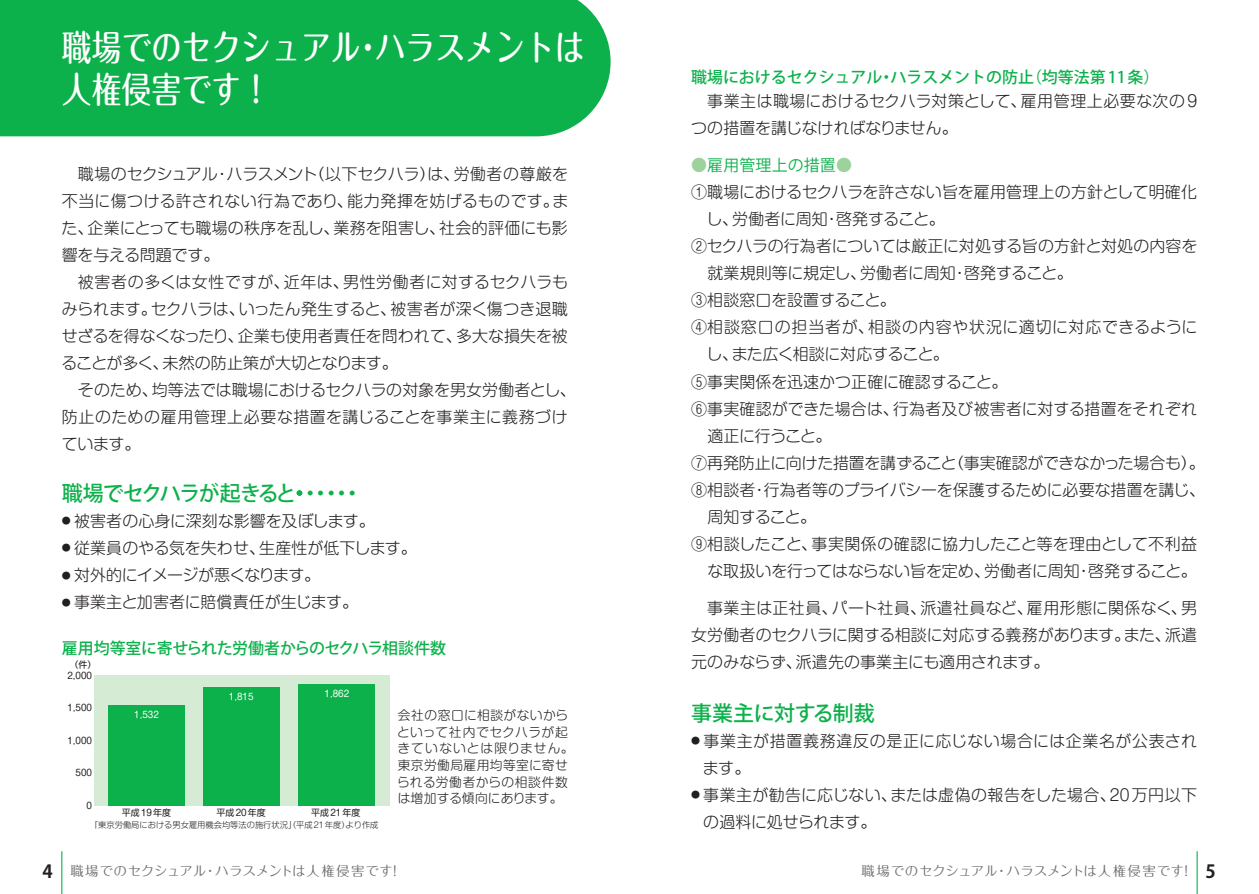
<style>
.page{position:relative;width:1259px;height:894px;background:#fff}
.page>*{position:absolute;margin:0;border:0;box-sizing:border-box;transform-origin:0 0}
.t1{font:36px/42px "Maru Fo Pro Medium 90 pv RKSJ H";color:#fff;scale:.83 1}
.t2{font:21px "Koz Go Pro Medium 90 pv RKSJ H";letter-spacing:-.07em;color:#0cb14b}
.t3{font:21px "Koz Go Pro Medium 90 pv RKSJ H";letter-spacing:-.02em;color:#0cb14b}
.t4{font:15.9px/27px "Shin M Go Pro Light 90 pv RKSJ H";letter-spacing:.005em;color:#231f20}
.t5{font:15.9px "Shin M Go Pro Light 90 pv RKSJ H";letter-spacing:-.02em;color:#231f20}
.t6{font:15.9px/27px "Shin M Go Pro Light 90 pv RKSJ H";letter-spacing:.04em;color:#231f20}
.t7{font:15.9px "Koz Go Pro Medium 90 pv RKSJ H";color:#0cb14b}
.t8{font:15.9px "Shin M Go Pro Light 90 pv RKSJ H";letter-spacing:.055em;color:#231f20}
.t9{font:15.9px "Koz Go Pro Medium 90 pv RKSJ H";letter-spacing:-.02em;color:#0cb14b}
.t10{font:15.9px "Shin M Go Pro Light 90 pv RKSJ H";letter-spacing:-.04em;color:#231f20}
.t11{font:15.9px "Koz Go Pro Regular 90 pv RKSJ H";letter-spacing:.01em;color:#0cb14b}
.t12{font:15.9px "Shin M Go Pro Light 90 pv RKSJ H";letter-spacing:-.025em;color:#231f20}
.t13{font:13.5px "Maru Fo Pro Regular 90 pv RKSJ H";letter-spacing:.02em;color:#6d6e70}
.t14{font:12.75px/16.5px "Shin M Go Pro Light 90 pv RKSJ H";letter-spacing:.035em;color:#231f20}
.t15{font:9px "Shin M Go Pro Regular 90 pv RKSJ H";color:#231f20}
.t16{font:9px "Shin M Go Pro Regular 90 pv RKSJ H";color:#fff}
.t17{font:8.25px "Shin M Go Pro Light 90 pv RKSJ H";color:#231f20}
.s1{color:#9dd29c}
.s2{font-family:"Koz Go Pro Bold 90 pv RKSJ H";font-size:18px;color:#231f20}
</style>
<div class="page">
<div style="left:0;top:0;width:611px;height:136px;background:#0cb14b"></div>
<div style="left:94px;top:675px;width:295px;height:130px;background:#d6ebd4"></div>
<div style="left:108px;top:705px;width:77px;height:100px;background:#0cb14b"></div>
<div style="left:203px;top:687px;width:76px;height:118px;background:#0cb14b"></div>
<div style="left:299px;top:684px;width:76px;height:121px;background:#0cb14b"></div>
<hr style="left:1197px;top:851px;width:1px;height:42px;background:#0cb14b">
<hr style="left:61px;top:851px;width:1px;height:42px;background:#0cb14b">
<h1 class="t1" style="left:62px;top:31px;width:631px">職場でのセクシュアル・ハラスメントは人権侵害です！</h1>
<p class="t4" style="left:61px;top:163px;width:516px">　職場のセクシュアル・ハラスメント（以下セクハラ）は、労働者の尊厳を不当に傷つける許されない行為であり、能力発揮を妨げるものです。また、企業にとっても職場の秩序を乱し、業務を阻害し、社会的評価にも影響を与える問題です。<br>　被害者の多くは女性ですが、近年は、男性労働者に対するセクハラもみられます。セクハラは、いったん発生すると、被害者が深く傷つき退職せざるを得なくなったり、企業も使用者責任を問われて、多大な損失を被ることが多く、未然の防止策が大切となります。<br>　そのため、均等法では職場におけるセクハラの対象を男女労働者とし、防止のための雇用管理上必要な措置を講じることを事業主に義務づけています。</p>
<h2 class="t2" style="left:62px;top:485px;width:302px">職場でセクハラが起きると・・・・・・</h2>
<p class="t4" style="left:62px;top:509px;width:314px"><sup>●</sup> 被害者の心身に深刻な影響を及ぼします。</p>
<p class="t4" style="left:62px;top:536px;width:356px"><sup>●</sup> 従業員のやる気を失わせ、生産性が低下します。</p>
<p class="t10" style="left:62px;top:569px;width:260px"><sup>●</sup> 対外的にイメージが悪くなります。</p>
<p class="t4" style="left:62px;top:590px;width:298px"><sup>●</sup> 事業主と加害者に賠償責任が生じます。</p>
<p class="t9" style="left:62px;top:642px;width:386px">雇用均等室に寄せられた労働者からのセクハラ相談件数</p>
<p class="t15" style="left:69px;top:660px;width:29px">（件）</p>
<p class="t15" style="left:67px;top:671px;width:26px">2,000</p>
<p class="t7" style="left:691px;top:70px;width:470px">職場におけるセクシュアル・ハラスメントの防止（均等法第 11条）</p>
<p class="t4" style="left:691px;top:89px;width:507px">　事業主は職場におけるセクハラ対策として、雇用管理上必要な次の9つの措置を講じなければなりません。</p>
<p class="t11" style="left:691px;top:159px;width:162px"><span class="s1">●</span>雇用管理上の措置<span class="s1">●</span></p>
<p class="t4" style="left:691px;top:181px;width:507px">①職場におけるセクハラを許さない旨を雇用管理上の方針として明確化</p>
<p class="t4" style="left:707px;top:208px;width:240px">し、労働者に周知・啓発すること。</p>
<p class="t4" style="left:691px;top:235px;width:508px">②セクハラの行為者については厳正に対処する旨の方針と対処の内容を</p>
<p class="t4" style="left:707px;top:262px;width:367px">就業規則等に規定し、労働者に周知・啓発すること。</p>
<p class="t4" style="left:691px;top:289px;width:206px">③相談窓口を設置すること。</p>
<p class="t8" style="left:691px;top:321px;width:508px">④相談窓口の担当者が、相談の内容や状況に適切に対応できるように</p>
<p class="t5" style="left:707px;top:348px;width:244px">し、また広く相談に対応すること。</p>
<p class="t4" style="left:691px;top:370px;width:318px">⑤事実関係を迅速かつ正確に確認すること。</p>
<p class="t4" style="left:691px;top:397px;width:507px">⑥事実確認ができた場合は、行為者及び被害者に対する措置をそれぞれ</p>
<p class="t12" style="left:707px;top:429px;width:125px">適正に行うこと。</p>
<p class="t5" style="left:691px;top:456px;width:515px">⑦再発防止に向けた措置を講ずること（事実確認ができなかった場合も）。</p>
<p class="t4" style="left:691px;top:478px;width:515px">⑧相談者・行為者等のプライバシーを保護するために必要な措置を講じ、</p>
<p class="t4" style="left:707px;top:505px;width:110px">周知すること。</p>
<p class="t4" style="left:691px;top:532px;width:507px">⑨相談したこと、事実関係の確認に協力したこと等を理由として不利益</p>
<p class="t4" style="left:707px;top:559px;width:491px">な取扱いを行ってはならない旨を定め、労働者に周知・啓発すること。</p>
<p class="t4" style="left:691px;top:596px;width:507px;text-align:justify">　事業主は正社員、パート社員、派遣社員など、雇用形態に関係なく、男女労働者のセクハラに関する相談に対応する義務があります。また、派遣元のみならず、派遣先の事業主にも適用されます。</p>
<p class="t16" style="left:229px;top:692px;width:26px">1,815</p>
<p class="t16" style="left:325px;top:689px;width:26px">1,862</p>
<h2 class="t3" style="left:691px;top:704px;width:185px">事業主に対する制裁</h2>
<p class="t15" style="left:67px;top:704px;width:26px">1,500</p>
<p class="t14" style="left:397px;top:709px;width:178px">会社の窓口に相談がないからといって社内でセクハラが起きていないとは限りません。東京労働局雇用均等室に寄せられる労働者からの相談件数は増加する傾向にあります。</p>
<p class="t16" style="left:134px;top:711px;width:26px">1,532</p>
<p class="t6" style="left:703px;top:729px;width:496px;text-indent:-12px"><sup>●</sup> 事業主が措置義務違反の是正に応じない場合には企業名が公表されます。</p>
<p class="t4" style="left:703px;top:783px;width:495px;text-indent:-12px"><sup>●</sup> 事業主が勧告に応じない、または虚偽の報告をした場合、20万円以下の過料に処せられます。</p>
<p class="t15" style="left:67px;top:736px;width:26px">1,000</p>
<p class="t15" style="left:76px;top:769px;width:18px">500</p>
<p class="t15" style="left:87px;top:802px;width:7px">0</p>
<p class="t15" style="left:122px;top:809px;width:51px">平成 19年度</p>
<p class="t15" style="left:217px;top:809px;width:51px">平成 20年度</p>
<p class="t15" style="left:311px;top:809px;width:51px">平成 21年度</p>
<p class="t17" style="left:90px;top:822px;width:290px">「東京労働局における男女雇用機会均等法の施行状況」（平成21年度）より作成</p>
<p class="t13" style="left:42px;top:865px;width:361px"><span class="s2">4</span> 職場でのセクシュアル・ハラスメントは人権侵害です！</p>
<p class="t13" style="left:862px;top:865px;width:356px">職場でのセクシュアル・ハラスメントは人権侵害です！ <span class="s2">5</span></p>
</div>
